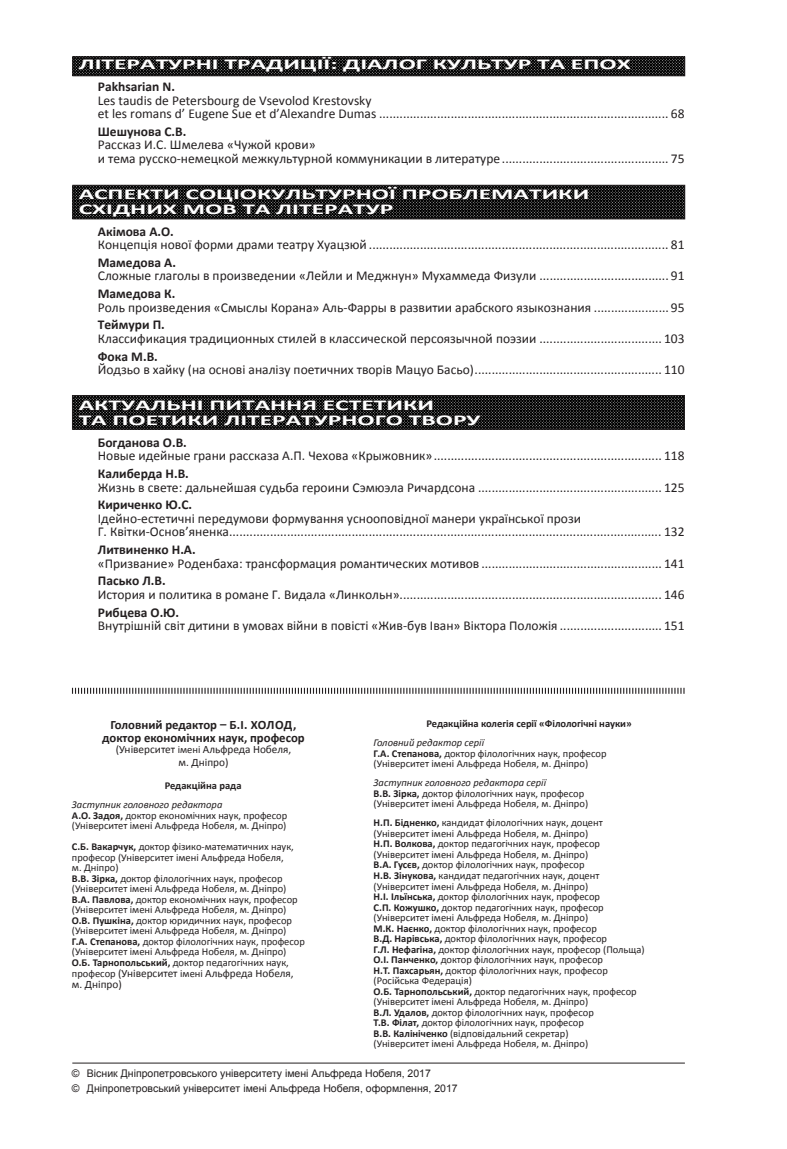
<style>
.page{position:relative;width:787px;height:1149px;background:#fff}
.page>*{position:absolute;margin:0;border:0;box-sizing:border-box;transform-origin:0 0}
.t1{font:700 15px/14.2px "Calibri";color:#fff;scale:1.7 1}
.t2{font:13.5px/13.5px "Calibri";color:#231f20}
.t3{font:700 13.5px "Calibri";color:#231f20}
.t4{font:700 12.75px/12.8px "Calibri";color:#231f20;text-align:center}
.t5{font:11.25px/12.8px "Calibri";color:#231f20;text-align:center}
.t6{font:10.5px/10.5px "Calibri";color:#231f20}
.t7{font:10.5px/15.5px "Arial";color:#231f20}
.t8{font:700 10.5px "Calibri";color:#231f20}
.s1{font-size:10.5px}
.s2{font-style:italic}
.s3{font-weight:700}
</style>
<div class="page">
<img style="left:75px;top:59px;width:608px;height:15px">
<div style="left:73px;top:57px;width:612px;height:19px;border:1px solid #231f20"></div>
<img style="left:74px;top:397px;width:608px;height:30px">
<div style="left:72px;top:395px;width:612px;height:34px;border:1px solid #231f20"></div>
<hr style="left:72px;top:1062px;width:613px;height:1px;background:#231f20">
<svg style="left:72px;top:687px;width:613px;height:7px"></svg>
<img style="left:75px;top:187px;width:608px;height:30px">
<div style="left:73px;top:185px;width:612px;height:34px;border:1px solid #231f20"></div>
<svg style="left:78px;top:56px;width:140px;height:14px;background:#201e1f"></svg>
<svg style="left:224px;top:56px;width:203px;height:16px;background:#1f1e1e"></svg>
<svg style="left:433px;top:56px;width:133px;height:14px;background:#201f1f"></svg>
<svg style="left:572px;top:59px;width:59px;height:11px"></svg>
<svg style="left:78px;top:184px;width:510px;height:33px;background:#252424"></svg>
<svg style="left:78px;top:395px;width:403px;height:31px;background:#201f1f"></svg>
<h1 class="t1" style="left:79px;top:57px;width:326px">ЛІТЕРАТУРНІ ТРАДИЦІЇ: ДІАЛОГ КУЛЬТУР ТА ЕПОХ</h1>
<p class="t3" style="left:98px;top:78px;width:79px">Pakhsarian N.</p>
<p class="t2" style="left:98px;top:93px;width:588px">Les taudis de Petersbourg de Vsevolod Krestovsky<br>et les romans d’ Eugene Sue et d’Alexandre Dumas ..................................................................................... 68</p>
<p class="t3" style="left:98px;top:123px;width:90px">Шешунова С.В.</p>
<p class="t2" style="left:98px;top:138px;width:588px">Рассказ И.С. Шмелева «Чужой крови»<br>и тема русско-немецкой межкультурной коммуникации в литературе ................................................. 75</p>
<h1 class="t1" style="left:79px;top:187px;width:302px">АСПЕКТИ СОЦІОКУЛЬТУРНОЇ ПРОБЛЕМАТИКИ<br>СХІДНИХ МОВ ТА ЛІТЕРАТУР</h1>
<p class="t3" style="left:98px;top:222px;width:77px">Акімова А.О.</p>
<p class="t2" style="left:98px;top:238px;width:588px">Концепція нової форми драми театру Хуацзюй ........................................................................................ 81</p>
<p class="t3" style="left:98px;top:253px;width:80px">Мамедова А.</p>
<p class="t2" style="left:98px;top:269px;width:588px">Сложные глаголы в произведении «Лейли и Меджнун» Мухаммеда Физули ...................................... 91</p>
<p class="t3" style="left:98px;top:285px;width:79px">Мамедова К.</p>
<p class="t2" style="left:98px;top:300px;width:588px">Роль произведения «Смыслы Корана» Аль-Фарры в развитии арабского языкознания ...................... 95</p>
<p class="t3" style="left:98px;top:316px;width:68px">Теймури П.</p>
<p class="t2" style="left:98px;top:331px;width:588px">Классификация традиционных стилей в классической персоязычной поэзии .................................... 103</p>
<p class="t3" style="left:98px;top:347px;width:62px">Фока М.В.</p>
<p class="t2" style="left:98px;top:363px;width:588px">Йодзьо в хайку (на основі аналізу поетичних творів Мацуо Басьо)....................................................... 110</p>
<h1 class="t1" style="left:79px;top:398px;width:238px">АКТУАЛЬНІ ПИТАННЯ ЕСТЕТИКИ<br>ТА ПОЕТИКИ ЛІТЕРАТУРНОГО ТВОРУ</h1>
<p class="t3" style="left:98px;top:433px;width:90px">Богданова О.В.</p>
<p class="t2" style="left:98px;top:449px;width:588px">Новые идейные грани рассказа А.П. Чехова «Крыжовник»................................................................... 118</p>
<p class="t3" style="left:98px;top:464px;width:92px">Калиберда Н.В.</p>
<p class="t2" style="left:98px;top:480px;width:588px">Жизнь в свете: дальнейшая судьба героини Сэмюэла Ричардсона ...................................................... 125</p>
<p class="t3" style="left:98px;top:496px;width:96px">Кириченко Ю.С.</p>
<p class="t2" style="left:98px;top:511px;width:588px">Ідейно-естетичні передумови формування уснооповідної манери української прози<br>Г. Квітки-Основ’яненка............................................................................................................................... 132</p>
<p class="t3" style="left:98px;top:541px;width:99px">Литвиненко Н.А.</p>
<p class="t2" style="left:98px;top:556px;width:588px">«Призвание» Роденбаха: трансформация романтических мотивов ..................................................... 141</p>
<p class="t3" style="left:98px;top:572px;width:69px">Пасько Л.В.</p>
<p class="t2" style="left:98px;top:587px;width:588px">История и политика в романе Г. Видала «Линкольн»............................................................................. 146</p>
<p class="t3" style="left:98px;top:603px;width:83px">Рибцева О.Ю.</p>
<p class="t2" style="left:98px;top:618px;width:588px">Внутрішній світ дитини в умовах війни в повісті «Жив-був Іван» Віктора Положія .............................. 151</p>
<p class="t4" style="left:102px;top:718px;width:204px">Головний редактор – Б.І. ХОЛОД, доктор економічних наук, професор</p>
<p class="t5" style="left:116px;top:742px;width:177px">(Університет <span class="s1">імені</span> Альфреда Нобеля, м. Дніпро)</p>
<p class="t8" style="left:165px;top:778px;width:78px">Редакційна рада</p>
<p class="t6" style="left:72px;top:799px;width:217px"><span class="s2">Заступник головного редактора<br></span><span class="s3">А.О. Задоя,</span> доктор економічних наук, професор (Університет імені Альфреда Нобеля, м. Дніпро)</p>
<p class="t6" style="left:72px;top:841px;width:234px"><span class="s3">С.Б. Вакарчук,</span> доктор фізико-математичних наук, професор (Університет імені Альфреда Нобеля,<br>м. Дніпро)<br><span class="s3">В.В. Зірка,</span> доктор філологічних наук, професор (Університет імені Альфреда Нобеля, м. Дніпро)<br><span class="s3">В.А. Павлова,</span> доктор економічних наук, професор (Університет імені Альфреда Нобеля, м. Дніпро)<br><span class="s3">О.В. Пушкіна,</span> доктор юридичних наук, професор (Університет імені Альфреда Нобеля, м. Дніпро)<br><span class="s3">Г.А. Степанова,</span> доктор філологічних наук, професор (Університет імені Альфреда Нобеля, м. Дніпро)<br><span class="s3">О.Б. Тарнопольський,</span> доктор педагогічних наук,</p>
<p class="t5" style="left:72px;top:967px;width:223px;line-height:11.2px;text-align:left"><span class="s1">професор</span> (Університет <span class="s1">імені</span> Альфреда Нобеля, м. Дніпро)</p>
<p class="t8" style="left:426px;top:717px;width:207px">Редакційна колегія серії «Філологічні науки»</p>
<p class="t6" style="left:373px;top:737px;width:234px"><span class="s2">Головний редактор серії<br></span><span class="s3">Г.А. Степанова,</span> доктор філологічних наук, професор (Університет імені Альфреда Нобеля, м. Дніпро)</p>
<p class="t6" style="left:373px;top:777px;width:216px"><span class="s2">Заступник головного редактора серії<br></span><span class="s3">В.В. Зірка,</span> доктор філологічних наук, професор (Університет імені Альфреда Нобеля, м. Дніпро)</p>
<p class="t6" style="left:373px;top:817px;width:272px"><span class="s3">Н.П. Бідненко,</span> кандидат філологічних наук, доцент (Університет імені Альфреда Нобеля, м. Дніпро)<br><span class="s3">Н.П. Волкова,</span> доктор педагогічних наук, професор (Університет імені Альфреда Нобеля, м. Дніпро)<br><span class="s3">В.А. Гусєв,</span> доктор філологічних наук, професор<br><span class="s3">Н.В. Зінукова,</span> кандидат педагогічних наук, доцент (Університет імені Альфреда Нобеля, м. Дніпро)<br><span class="s3">Н.І. Ільїнська,</span> доктор філологічних наук, професор<br><span class="s3">С.П. Кожушко,</span> доктор педагогічних наук, професор (Університет імені Альфреда Нобеля, м. Дніпро)<br><span class="s3">М.К. Наєнко,</span> доктор філологічних наук, професор<br><span class="s3">В.Д. Нарівська,</span> доктор філологічних наук, професор<br><span class="s3">Г.Л. Нефагіна,</span> доктор філологічних наук, професор (Польща)<br><span class="s3">О.І. Панченко,</span> доктор філологічних наук, професор<br><span class="s3">Н.Т. Пахсарьян,</span> доктор філологічних наук, професор (Російська Федерація)<br><span class="s3">О.Б. Тарнопольський,</span> доктор педагогічних наук, професор (Університет імені Альфреда Нобеля, м. Дніпро)<br><span class="s3">В.Л. Удалов,</span> доктор філологічних наук, професор<br><span class="s3">Т.В. Філат,</span> доктор філологічних наук, професор<br><span class="s3">В.В. Калініченко</span> (відповідальний секретар)<br>(Університет імені Альфреда Нобеля, м. Дніпро)</p>
<p class="t7" style="left:72px;top:1065px;width:387px">© Вісник Дніпропетровського університету імені Альфреда Нобеля, 2017<br>© Дніпропетровський університет імені Альфреда Нобеля, оформлення, 2017</p>
</div>
